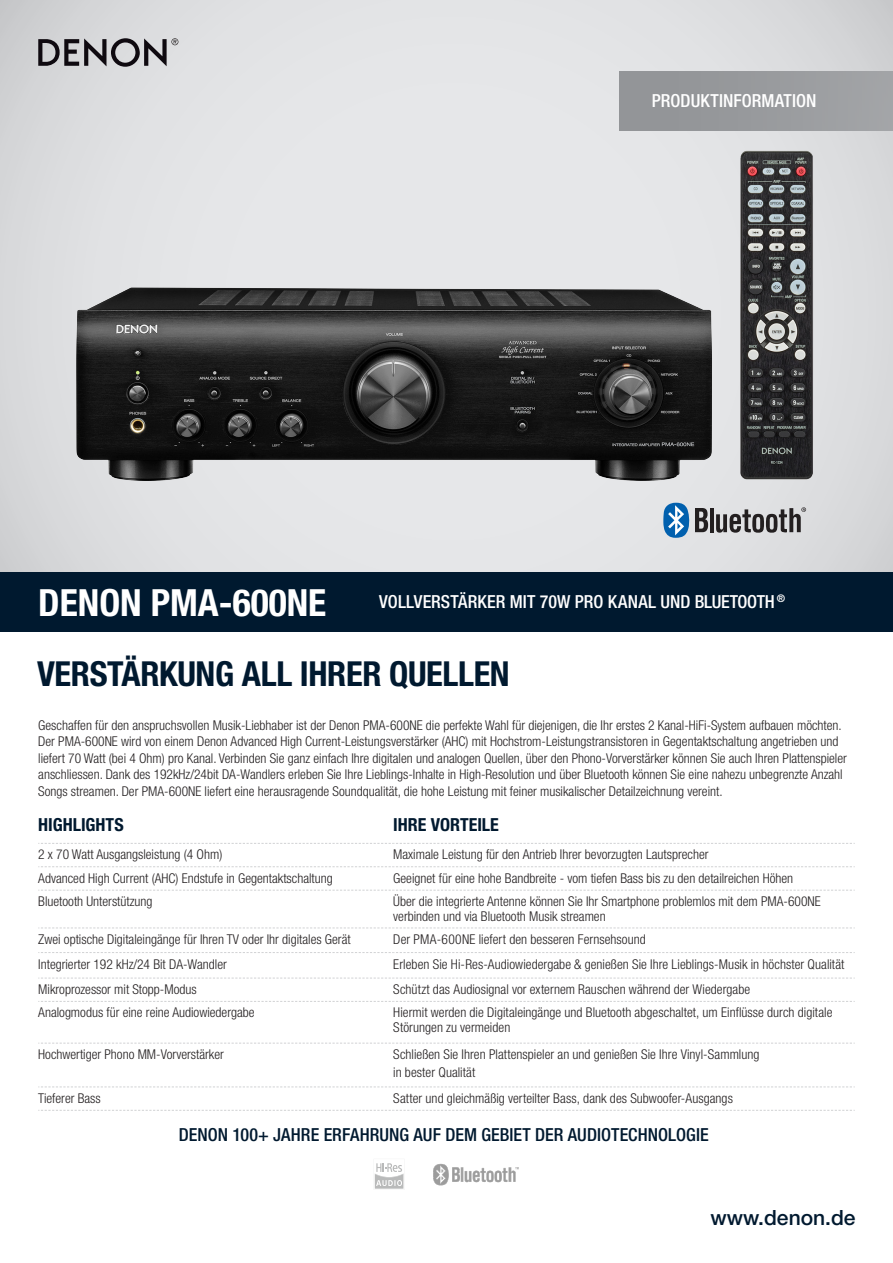
<style>
.page{position:relative;width:893px;height:1263px;background:#fff}
.page>*{position:absolute;margin:0;border:0;box-sizing:border-box;transform-origin:0 0}
.Product_Name_-_KO{font:700 condensed 37.5px "Helvetica Neue LT Std";color:#fff}
.t1{font:700 condensed 34.5px "Helvetica Neue LT Std";letter-spacing:-.01em;color:#00192f}
.t2{font:500 21px "Helvetica Neue LT Std";color:#00192f}
.t3{font:500 condensed 18px "Helvetica Neue LT Std";color:#fff}
.t4{font:500 condensed 18px "Helvetica Neue LT Std";color:#00192f}
.t5{font:700 condensed 18px "Helvetica Neue LT Std";color:#00192f}
.ptxt_HL_6_5_10_5_Lin{font:300 condensed 13.5px/16.5px "Helvetica Neue LT Std";color:#231f20}
</style>
<div class="page">
<div style="left:0;top:0;width:893px;height:632px;background:linear-gradient(to bottom,#dddee0,#dcdddf)"></div>
<svg style="left:38px;top:38px;width:140px;height:29px;background:#919093"></svg>
<svg style="left:38px;top:843px;width:817px;height:1px"></svg>
<svg style="left:38px;top:866px;width:817px;height:1px"></svg>
<svg style="left:38px;top:890px;width:817px;height:1px"></svg>
<svg style="left:38px;top:927px;width:817px;height:1px"></svg>
<svg style="left:38px;top:952px;width:817px;height:1px"></svg>
<svg style="left:38px;top:978px;width:817px;height:1px"></svg>
<svg style="left:38px;top:1001px;width:817px;height:1px"></svg>
<svg style="left:38px;top:1043px;width:817px;height:1px"></svg>
<svg style="left:38px;top:1086px;width:817px;height:1px"></svg>
<svg style="left:38px;top:1110px;width:817px;height:1px"></svg>
<img style="left:68px;top:149px;width:756px;height:336px">
<hr style="left:374px;top:1189px;width:31px;height:1px;background:#b9baba">
<hr style="left:404px;top:1159px;width:1px;height:31px;background:#b9baba">
<hr style="left:374px;top:1159px;width:1px;height:31px;background:#b9baba">
<hr style="left:374px;top:1159px;width:31px;height:1px;background:#b9baba">
<svg style="left:375px;top:1163px;width:28px;height:26px"></svg>
<img style="left:433px;top:1163px;width:86px;height:23px">
<hr style="left:710px;top:508px;width:3px;height:24px;background:#231f20">
<svg style="left:716px;top:507px;width:90px;height:26px;background:#908f90"></svg>
<svg style="left:663px;top:503px;width:45px;height:35px;background:#7497b5"></svg>
<div style="left:619px;top:71px;width:274px;height:59px;background:#939598"></div>
<div style="left:0;top:572px;width:893px;height:60px;background:#00192f"></div>
<p class="t3" style="left:652px;top:90px;width:166px">PRODUKTINFORMATION</p>
<p class="Product_Name_-_KO" style="left:38px;top:579px;width:289px">DENON PMA-600NE</p>
<p class="t3" style="left:379px;top:591px;width:407px">VOLLVERSTÄRKER MIT 70W PRO KANAL UND BLUETOOTH <sup>®</sup></p>
<p class="t1" style="left:37px;top:653px;width:474px">VERSTÄRKUNG ALL IHRER QUELLEN</p>
<p class="ptxt_HL_6_5_10_5_Lin" style="left:38px;top:717px;width:810px">Geschaffen für den anspruchsvollen Musik-Liebhaber ist der Denon PMA-600NE die perfekte Wahl für diejenigen, die Ihr erstes 2 Kanal-HiFi-System aufbauen möchten.<br>Der PMA-600NE wird von einem Denon Advanced High Current-Leistungsverstärker (AHC) mit Hochstrom-Leistungstransistoren in Gegentaktschaltung angetrieben und liefert 70 Watt (bei 4 Ohm) pro Kanal. Verbinden Sie ganz einfach Ihre digitalen und analogen Quellen, über den Phono-Vorverstärker können Sie auch Ihren Plattenspieler anschliessen. Dank des 192kHz/24bit DA-Wandlers erleben Sie Ihre Lieblings-Inhalte in High-Resolution und über Bluetooth können Sie eine nahezu unbegrenzte Anzahl Songs streamen. Der PMA-600NE liefert eine herausragende Soundqualität, die hohe Leistung mit feiner musikalischer Detailzeichnung vereint.</p>
<p class="t5" style="left:38px;top:813px;width:87px">HIGHLIGHTS</p>
<p class="t5" style="left:393px;top:813px;width:107px">IHRE VORTEILE</p>
<p class="ptxt_HL_6_5_10_5_Lin" style="left:38px;top:846px;width:186px">2 x 70 Watt Ausgangsleistung (4 Ohm)</p>
<p class="ptxt_HL_6_5_10_5_Lin" style="left:393px;top:846px;width:317px">Maximale Leistung für den Antrieb Ihrer bevorzugten Lautsprecher</p>
<p class="ptxt_HL_6_5_10_5_Lin" style="left:38px;top:870px;width:296px">Advanced High Current (AHC) Endstufe in Gegentaktschaltung</p>
<p class="ptxt_HL_6_5_10_5_Lin" style="left:393px;top:870px;width:401px">Geeignet für eine hohe Bandbreite - vom tiefen Bass bis zu den detailreichen Höhen</p>
<p class="ptxt_HL_6_5_10_5_Lin" style="left:38px;top:893px;width:116px">Bluetooth Unterstützung</p>
<p class="ptxt_HL_6_5_10_5_Lin" style="left:393px;top:894px;width:429px;line-height:15px">Über die integrierte Antenne können Sie Ihr Smartphone problemlos mit dem PMA-600NE verbinden und via Bluetooth Musik streamen</p>
<p class="ptxt_HL_6_5_10_5_Lin" style="left:38px;top:931px;width:314px">Zwei optische Digitaleingänge für Ihren TV oder Ihr digitales Gerät</p>
<p class="ptxt_HL_6_5_10_5_Lin" style="left:393px;top:931px;width:254px">Der PMA-600NE liefert den besseren Fernsehsound</p>
<p class="ptxt_HL_6_5_10_5_Lin" style="left:38px;top:955px;width:190px">Integrierter 192 kHz/24 Bit DA-Wandler</p>
<p class="ptxt_HL_6_5_10_5_Lin" style="left:393px;top:955px;width:453px">Erleben Sie Hi-Res-Audiowiedergabe &amp; genießen Sie Ihre Lieblings-Musik in höchster Qualität</p>
<p class="ptxt_HL_6_5_10_5_Lin" style="left:38px;top:981px;width:160px">Mikroprozessor mit Stopp-Modus</p>
<p class="ptxt_HL_6_5_10_5_Lin" style="left:393px;top:981px;width:358px">Schützt das Audiosignal vor externem Rauschen während der Wiedergabe</p>
<p class="ptxt_HL_6_5_10_5_Lin" style="left:38px;top:1004px;width:218px">Analogmodus für eine reine Audiowiedergabe</p>
<p class="ptxt_HL_6_5_10_5_Lin" style="left:393px;top:1005px;width:441px;line-height:15px">Hiermit werden die Digitaleingänge und Bluetooth abgeschaltet, um Einflüsse durch digitale<br>Störungen zu vermeiden</p>
<p class="ptxt_HL_6_5_10_5_Lin" style="left:38px;top:1046px;width:187px">Hochwertiger Phono MM-Vorverstärker</p>
<p class="ptxt_HL_6_5_10_5_Lin" style="left:393px;top:1046px;width:368px">Schließen Sie Ihren Plattenspieler an und genießen Sie Ihre Vinyl-Sammlung</p>
<p class="ptxt_HL_6_5_10_5_Lin" style="left:393px;top:1064px;width:84px">in bester Qualität</p>
<p class="ptxt_HL_6_5_10_5_Lin" style="left:38px;top:1090px;width:64px">Tieferer Bass</p>
<p class="ptxt_HL_6_5_10_5_Lin" style="left:393px;top:1090px;width:341px">Satter und gleichmäßig verteilter Bass, dank des Subwoofer-Ausgangs</p>
<p class="t4" style="left:179px;top:1124px;width:531px">DENON 100+ JAHRE ERFAHRUNG AUF DEM GEBIET DER AUDIOTECHNOLOGIE</p>
<p class="t2" style="left:710px;top:1205px;width:147px">www.denon.de</p>
</div>
